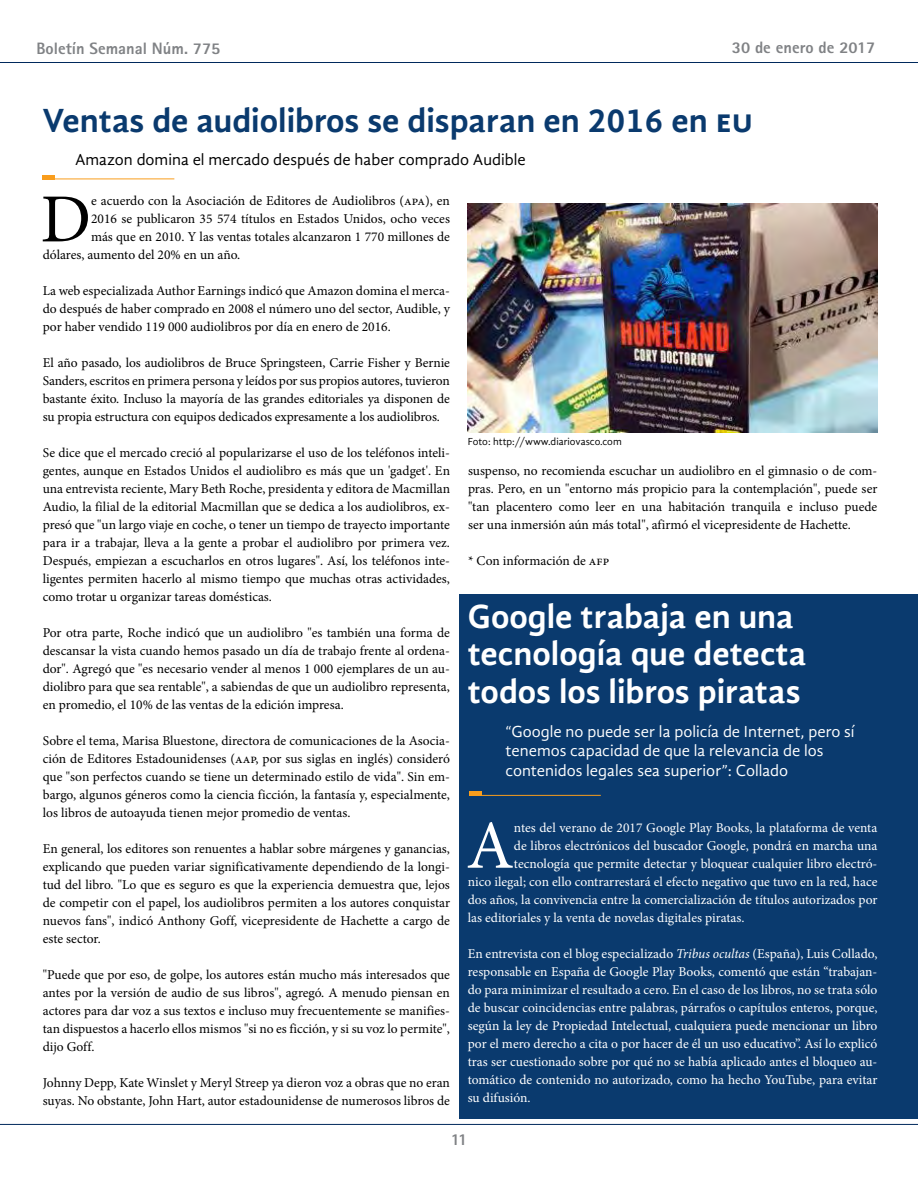
<style>
.page{position:relative;width:918px;height:1188px;background:#fff}
.page>*{position:absolute;margin:0;border:0;box-sizing:border-box;transform-origin:0 0}
.t1{font:68.85px "Minion Pro";color:#000}
.t2{font:68.85px "Minion Pro";color:#fff}
.t3{font:700 34.5px/37.5px "Gandhi Sans";color:#fff}
.t4{font:700 34.5px "Gandhi Sans";color:#0a3a6e}
.t5{font:16.5px/19.5px "Gandhi Sans";color:#fff}
.t6{font:16.5px "Gandhi Sans";color:#000}
.t7{font:800 16.5px "Rotis Sans Serif";color:#808285}
.t8{font:13.5px/18px "Minion Pro";letter-spacing:-.005em;color:#000;text-align:justify}
.t9{font:13.5px/18px "Minion Pro";letter-spacing:-.005em;color:#fff;text-align:justify}
.t10{font:10.5px "Gandhi Sans";color:#000}
.s1{font-style:italic}
</style>
<div class="page">
<hr style="left:0;top:62px;width:918px;height:1px;background:#00295c">
<hr style="left:0;top:1124px;width:918px;height:1px;background:#00295c">
<div style="left:459px;top:594px;width:459px;height:524px;background:#0a3a6e"></div>
<hr style="left:43px;top:179px;width:131px;height:1px;background:#f99d1c">
<div style="left:43px;top:175px;width:12px;height:5px;background:#f99d1c"></div>
<img style="left:468px;top:203px;width:409px;height:230px">
<hr style="left:469px;top:795px;width:132px;height:1px;background:#f99d1c">
<hr style="left:469px;top:792px;width:12px;height:4px;background:#f99d1c">
<p class="t7" style="left:36px;top:38px;width:185px">Boletín Semanal Núm. 775</p>
<p class="t7" style="left:732px;top:37px;width:145px">30 de enero de 2017</p>
<h2 class="t4" style="left:43px;top:100px;width:712px">Ventas de audiolibros se disparan en 2016 en eu</h2>
<p class="t6" style="left:75px;top:150px;width:452px">Amazon domina el mercado después de haber comprado Audible</p>
<h1 class="t1" style="left:40px;top:173px;width:52px">D</h1>
<p class="t8" style="left:91px;top:192px;width:360px">e acuerdo con la Asociación de Editores de Audiolibros (apa), en</p>
<p class="t8" style="left:91px;top:210px;width:360px">2016 se publicaron 35 574 títulos en Estados Unidos, ocho veces</p>
<p class="t8" style="left:91px;top:228px;width:360px">más que en 2010. Y las ventas totales alcanzaron 1 770 millones de</p>
<p class="t8" style="left:43px;top:246px;width:199px">dólares, aumento del 20% en un año.</p>
<p class="t8" style="left:43px;top:282px;width:409px">La web especializada Author Earnings indicó que Amazon domina el merca&shy;do después de haber comprado en 2008 el número uno del sector, Audible, y por haber vendido 119 000 audiolibros por día en enero de 2016.</p>
<p class="t8" style="left:43px;top:354px;width:409px">El año pasado, los audiolibros de Bruce Springsteen, Carrie Fisher y Bernie Sanders, escritos en primera persona y leídos por sus propios autores, tuvieron bastante éxito. Incluso la mayoría de las grandes editoriales ya disponen de su propia estructura con equipos dedicados expresamente a los audiolibros.</p>
<p class="t8" style="left:43px;top:444px;width:409px">Se dice que el mercado creció al popularizarse el uso de los teléfonos inteli&shy;gentes, aunque en Estados Unidos el audiolibro es más que un 'gadget'. En una entrevista reciente, Mary Beth Roche, presidenta y editora de Macmillan Audio, la filial de la editorial Macmillan que se dedica a los audiolibros, ex&shy;presó que "un largo viaje en coche, o tener un tiempo de trayecto importante para ir a trabajar, lleva a la gente a probar el audiolibro por primera vez.<br>Después, empiezan a escucharlos en otros lugares". Así, los teléfonos inte&shy;ligentes permiten hacerlo al mismo tiempo que muchas otras actividades, como trotar u organizar tareas domésticas.</p>
<p class="t8" style="left:43px;top:624px;width:409px">Por otra parte, Roche indicó que un audiolibro "es también una forma de descansar la vista cuando hemos pasado un día de trabajo frente al ordena&shy;dor". Agregó que "es necesario vender al menos 1 000 ejemplares de un au&shy;diolibro para que sea rentable", a sabiendas de que un audiolibro representa, en promedio, el 10% de las ventas de la edición impresa.</p>
<p class="t8" style="left:43px;top:732px;width:409px">Sobre el tema, Marisa Bluestone, directora de comunicaciones de la Asocia&shy;ción de Editores Estadounidenses (aap, por sus siglas en inglés) consideró que "son perfectos cuando se tiene un determinado estilo de vida". Sin em&shy;bargo, algunos géneros como la ciencia ficción, la fantasía y, especialmente, los libros de autoayuda tienen mejor promedio de ventas.</p>
<p class="t8" style="left:43px;top:840px;width:409px">En general, los editores son renuentes a hablar sobre márgenes y ganancias, explicando que pueden variar significativamente dependiendo de la longi&shy;tud del libro. "Lo que es seguro es que la experiencia demuestra que, lejos de competir con el papel, los audiolibros permiten a los autores conquistar nuevos fans", indicó Anthony Goff, vicepresidente de Hachette a cargo de este sector.</p>
<p class="t8" style="left:43px;top:966px;width:409px">"Puede que por eso, de golpe, los autores están mucho más interesados que antes por la versión de audio de sus libros", agregó. A menudo piensan en actores para dar voz a sus textos e incluso muy frecuentemente se manifies&shy;tan dispuestos a hacerlo ellos mismos "si no es ficción, y si su voz lo permite", dijo Goff.</p>
<p class="t8" style="left:43px;top:1074px;width:409px">Johnny Depp, Kate Winslet y Meryl Streep ya dieron voz a obras que no eran suyas. No obstante, John Hart, autor estadounidense de numerosos libros de</p>
<p class="t10" style="left:468px;top:436px;width:156px">Foto: http://www.diariovasco.com</p>
<p class="t8" style="left:468px;top:462px;width:411px">suspenso, no recomienda escuchar un audiolibro en el gimnasio o de com&shy;pras. Pero, en un "entorno más propicio para la contemplación", puede ser "tan placentero como leer en una habitación tranquila e incluso puede ser una inmersión aún más total", afirmó el vicepresidente de Hachette.</p>
<p class="t8" style="left:468px;top:552px;width:143px">* Con información de afp</p>
<h2 class="t3" style="left:468px;top:597px;width:340px">Google trabaja en una tecnología que detecta todos los libros piratas</h2>
<p class="t5" style="left:506px;top:721px;width:350px">“Google no puede ser la policía de Internet, pero sí tenemos capacidad de que la relevancia de los contenidos legales sea superior”: Collado</p>
<h1 class="t2" style="left:466px;top:800px;width:49px">A</h1>
<p class="t9" style="left:514px;top:818px;width:365px">ntes del verano de 2017 Google Play Books, la plataforma de venta</p>
<p class="t9" style="left:514px;top:836px;width:365px">de libros electrónicos del buscador Google, pondrá en marcha una</p>
<p class="t9" style="left:514px;top:854px;width:365px">tecnología que permite detectar y bloquear cualquier libro electró-</p>
<p class="t9" style="left:468px;top:872px;width:411px">nico ilegal; con ello contrarrestará el efecto negativo que tuvo en la red, hace</p>
<p class="t9" style="left:468px;top:890px;width:411px">dos años, la convivencia entre la comercialización de títulos autorizados por</p>
<p class="t9" style="left:468px;top:908px;width:278px">las editoriales y la venta de novelas digitales piratas.</p>
<p class="t9" style="left:468px;top:944px;width:411px">En entrevista con el blog especializado <span class="s1">Tribus ocultas</span> (España), Luis Collado, responsable en España de Google Play Books, comentó que están “trabajan&shy;do para minimizar el resultado a cero. En el caso de los libros, no se trata sólo de buscar coincidencias entre palabras, párrafos o capítulos enteros, porque, según la ley de Propiedad Intelectual, cualquiera puede mencionar un libro por el mero derecho a cita o por hacer de él un uso educativo”. Así lo explicó tras ser cuestionado sobre por qué no se había aplicado antes el bloqueo au&shy;tomático de contenido no autorizado, como ha hecho YouTube, para evitar su difusión.</p>
<p class="t7" style="left:451px;top:1129px;width:18px">11</p>
</div>
